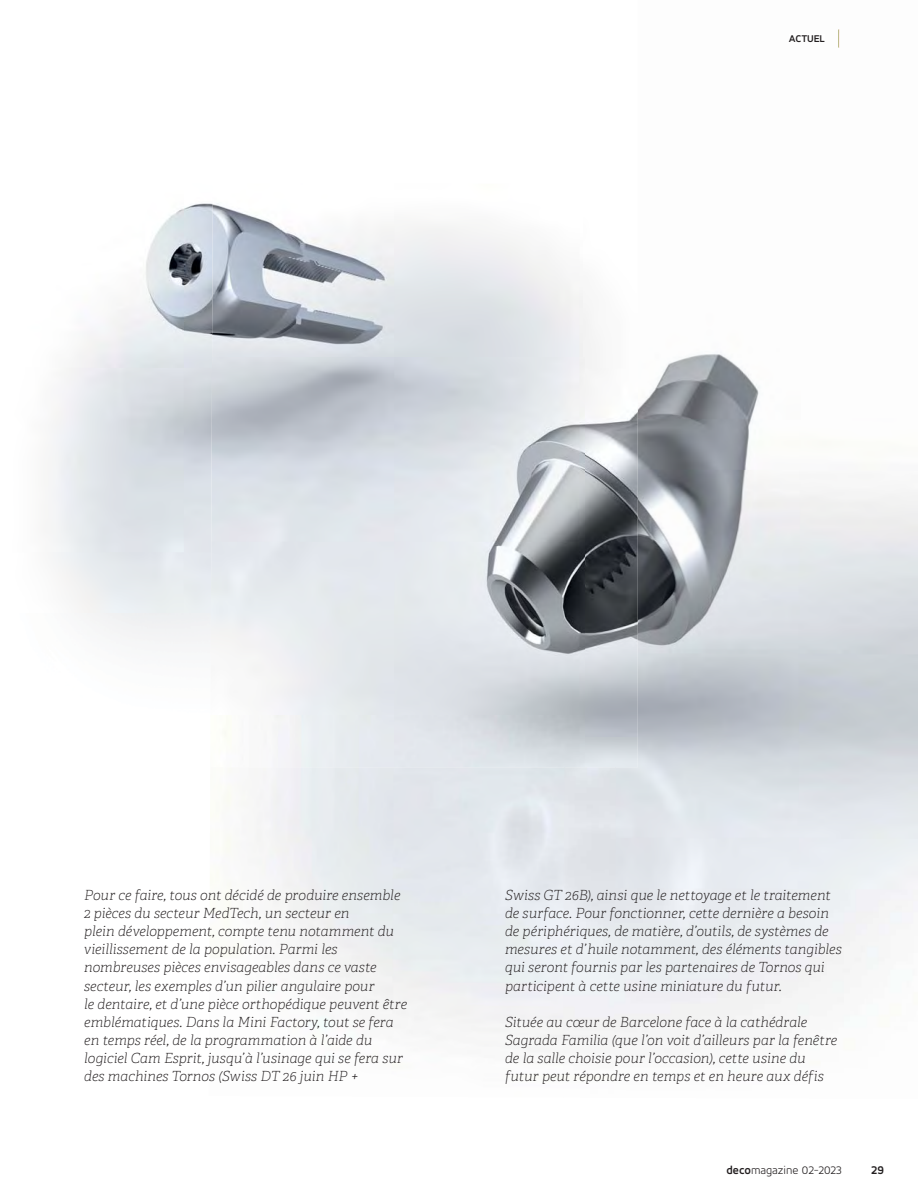
<style>
.page{position:relative;width:918px;height:1188px;background:#fff}
.page>*{position:absolute;margin:0;border:0;box-sizing:border-box;transform-origin:0 0}
.t1{font:italic 100 13.95px/18.1px "Adelle";color:#231f20}
.t2{font:300 12px "Tornos Accord Alt";color:#231f20}
.t3{font:700 12px "Tornos Accord Alt";color:#231f20}
.t4{font:700 10.5px "Tornos Accord Alt";letter-spacing:-.01em;color:#231f20}
.s1{font-family:"DIN Pro";font-weight:300;font-size:21px;color:#aaa869}
.s2{font-weight:700}
</style>
<div class="page">
<img style="left:51px;top:203px;width:159px;height:439px">
<img style="left:638px;top:354px;width:121px;height:115px">
<img style="left:616px;top:469px;width:302px;height:419px">
<img style="left:210px;top:203px;width:374px;height:512px">
<img style="left:584px;top:308px;width:54px;height:459px">
<p class="t4" style="left:789px;top:33px;width:55px">ACTUEL <span class="s1">|</span></p>
<p class="t1" style="left:84px;top:887px;width:324px">Pour ce faire, tous ont décidé de produire ensemble 2 pièces du secteur MedTech, un secteur en<br>plein développement, compte tenu notamment du vieillissement de la population. Parmi les nombreuses pièces envisageables dans ce vaste secteur, les exemples d’un pilier angulaire pour<br>le dentaire, et d’une pièce orthopédique peuvent être emblématiques. Dans la Mini Factory, tout se fera en temps réel, de la programmation à l’aide du logiciel Cam Esprit, jusqu’à l’usinage qui se fera sur des machines Tornos (Swiss DT 26 juin HP +</p>
<p class="t1" style="left:505px;top:887px;width:338px">Swiss GT 26B), ainsi que le nettoyage et le traitement de surface. Pour fonctionner, cette dernière a besoin de périphériques, de matière, d’outils, de systèmes de mesures et d’huile notamment, des éléments tangibles qui seront fournis par les partenaires de Tornos qui participent à cette usine miniature du futur.</p>
<p class="t1" style="left:505px;top:1014px;width:334px">Située au cœur de Barcelone face à la cathédrale Sagrada Familia (que l’on voit d’ailleurs par la fenêtre de la salle choisie pour l’occasion), cette usine du futur peut répondre en temps et en heure aux défis</p>
<p class="t2" style="left:726px;top:1166px;width:117px"><span class="s2">deco</span>magazine 02-2023</p>
<p class="t3" style="left:871px;top:1165px;width:14px">29</p>
</div>
